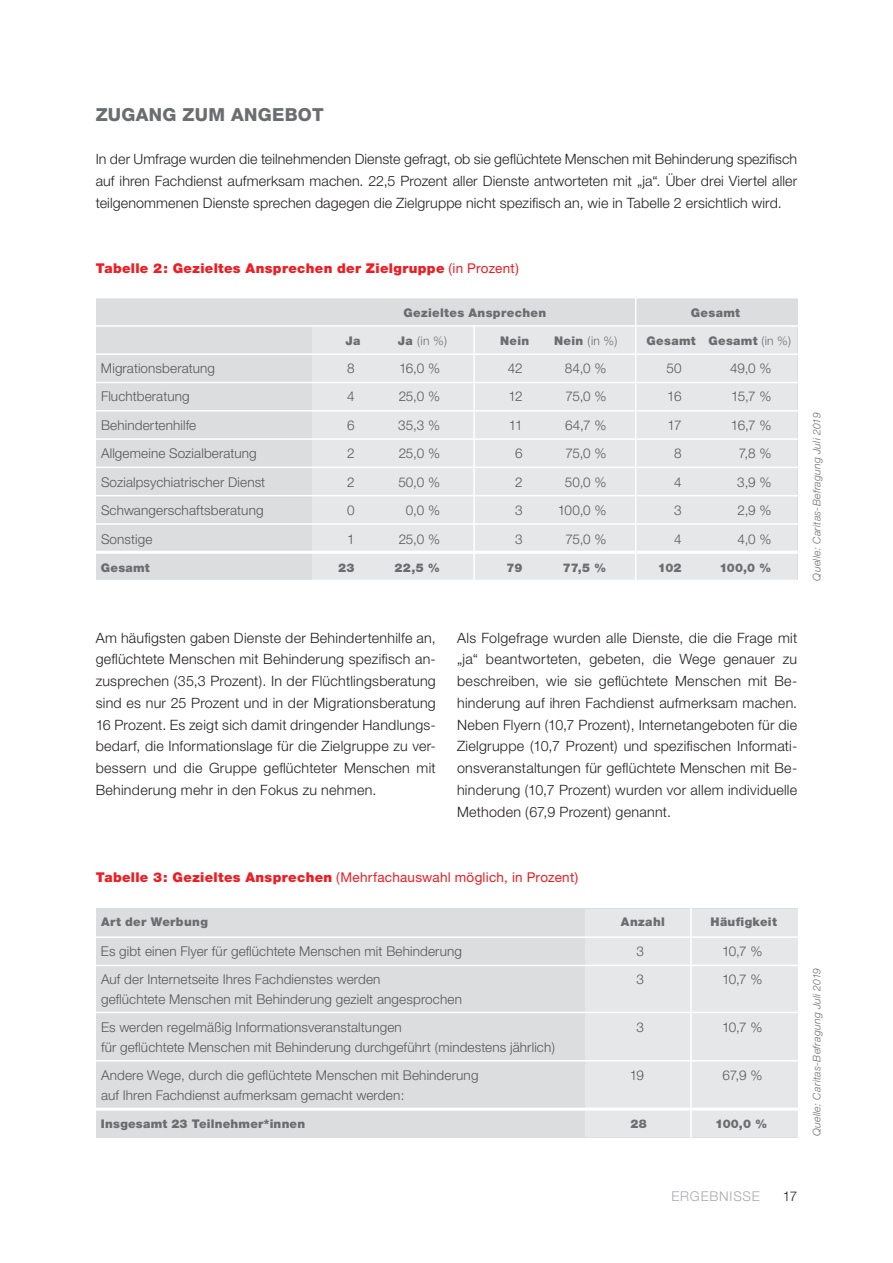
<style>
.page{position:relative;width:893px;height:1263px;background:#fff}
.page>*{position:absolute;margin:0;border:0;box-sizing:border-box;transform-origin:0 0}
.t1{font:800 18px "Helvetica Neue";letter-spacing:.015em;color:#6c6d70}
.t2{font:300 14.25px/21.8px "Helvetica Neue";letter-spacing:.015em;color:#231f20;text-align:justify}
.t3{font:300 13.5px/28.5px "Helvetica Neue";letter-spacing:.01em;color:#57585a}
.t4{font:13.5px "Helvetica Neue";letter-spacing:.02em;color:#ee1d23}
.t5{font:900 13.5px "Helvetica Neue";letter-spacing:.025em;color:#ee1d23}
.t6{font:300 13.5px "Helvetica Neue";letter-spacing:.055em;color:#a8a9ad}
.t7{font:300 13.5px "Helvetica Neue";color:#231f20}
.t8{font:900 12px "Helvetica Neue";letter-spacing:.025em;color:#6c6d70}
.t9{font:300 12px "Helvetica Neue";color:#6c6d70}
.t10{font:italic 300 10.5px "Helvetica Neue";letter-spacing:.025em;color:#6c6d70}
.s1{font-weight:400}
.s2{font-weight:900}
.s3{font-weight:300}
</style>
<div class="page">
<div style="left:96px;top:298px;width:701px;height:282px;background:#dcdddf"></div>
<div style="left:96px;top:908px;width:701px;height:229px;background:#dcdddf"></div>
<div style="left:313px;top:327px;width:484px;height:254px;background:#e6e7e9"></div>
<div style="left:585px;top:910px;width:212px;height:227px;background:#e6e7e9"></div>
<hr style="left:96px;top:382px;width:711px;height:1px;background:#fff">
<hr style="left:96px;top:965px;width:711px;height:1px;background:#fff">
<hr style="left:96px;top:353px;width:711px;height:2px;background:#fff">
<hr style="left:96px;top:936px;width:711px;height:2px;background:#fff">
<hr style="left:96px;top:325px;width:711px;height:2px;background:#fff">
<hr style="left:96px;top:410px;width:711px;height:2px;background:#fff">
<hr style="left:96px;top:438px;width:711px;height:2px;background:#fff">
<hr style="left:96px;top:1012px;width:711px;height:1px;background:#fff">
<hr style="left:96px;top:467px;width:711px;height:1px;background:#fff">
<hr style="left:96px;top:1060px;width:711px;height:1px;background:#fff">
<hr style="left:96px;top:495px;width:711px;height:1px;background:#fff">
<hr style="left:96px;top:523px;width:711px;height:2px;background:#fff">
<hr style="left:96px;top:551px;width:711px;height:3px;background:#fff">
<hr style="left:96px;top:1107px;width:711px;height:3px;background:#fff">
<hr style="left:96px;top:580px;width:711px;height:1px;background:#fff">
<hr style="left:473px;top:325px;width:2px;height:284px;background:#fff">
<hr style="left:635px;top:297px;width:1px;height:312px;background:#fff">
<hr style="left:690px;top:891px;width:2px;height:255px;background:#fff">
<p class="t1" style="left:96px;top:103px;width:229px">ZUGANG ZUM ANGEBOT</p>
<p class="t2" style="left:96px;top:148px;width:703px">In der Umfrage wurden die teilnehmenden Dienste gefragt, ob sie geflüchtete Menschen mit Behinderung spezifisch auf ihren Fachdienst aufmerksam machen. 22,5 Prozent aller Dienste antworteten mit „ja“. Über drei Viertel aller teilgenommenen Dienste sprechen dagegen die Zielgruppe nicht spezifisch an, wie in Tabelle 2 ersichtlich wird.</p>
<p class="t5" style="left:96px;top:260px;width:425px">Tabelle 2: Gezieltes Ansprechen der Zielgruppe <span class="s1">(in Prozent)</span></p>
<p class="t8" style="left:403px;top:305px;width:144px">Gezieltes Ansprechen</p>
<p class="t8" style="left:691px;top:305px;width:51px">Gesamt</p>
<p class="t8" style="left:346px;top:334px;width:17px">Ja</p>
<p class="t9" style="left:398px;top:334px;width:51px"><span class="s2">Ja</span> (in %)</p>
<p class="t8" style="left:500px;top:334px;width:31px">Nein</p>
<p class="t9" style="left:554px;top:334px;width:65px"><span class="s2">Nein</span> (in %)</p>
<p class="t8" style="left:646px;top:334px;width:146px">Gesamt Gesamt <span class="s3">(in %)</span></p>
<p class="t3" style="left:101px;top:353px;width:116px">Migrationsberatung</p>
<p class="t3" style="left:347px;top:353px;width:9px">8</p>
<p class="t3" style="left:399px;top:353px;width:42px">16,0 %</p>
<p class="t3" style="left:508px;top:353px;width:16px">42</p>
<p class="t3" style="left:565px;top:353px;width:43px">84,0 %</p>
<p class="t3" style="left:666px;top:353px;width:17px">50</p>
<p class="t3" style="left:730px;top:353px;width:43px">49,0 %</p>
<p class="t3" style="left:101px;top:382px;width:90px">Fluchtberatung</p>
<p class="t3" style="left:347px;top:382px;width:9px">4</p>
<p class="t3" style="left:399px;top:382px;width:43px">25,0 %</p>
<p class="t3" style="left:508px;top:382px;width:16px">12</p>
<p class="t3" style="left:565px;top:382px;width:43px">75,0 %</p>
<p class="t3" style="left:667px;top:382px;width:16px">16</p>
<p class="t3" style="left:731px;top:382px;width:42px">15,7 %</p>
<p class="t3" style="left:101px;top:410px;width:97px">Behindertenhilfe</p>
<p class="t3" style="left:347px;top:410px;width:9px">6</p>
<p class="t3" style="left:398px;top:410px;width:43px">35,3 %</p>
<p class="t3" style="left:509px;top:410px;width:15px">11</p>
<p class="t3" style="left:565px;top:410px;width:43px">64,7 %</p>
<p class="t3" style="left:668px;top:410px;width:15px">17</p>
<p class="t3" style="left:731px;top:410px;width:42px">16,7 %</p>
<p class="t3" style="left:101px;top:439px;width:157px">Allgemeine Sozialberatung</p>
<p class="t3" style="left:347px;top:439px;width:9px">2</p>
<p class="t3" style="left:399px;top:439px;width:43px">25,0 %</p>
<p class="t3" style="left:515px;top:439px;width:9px">6</p>
<p class="t3" style="left:565px;top:439px;width:43px">75,0 %</p>
<p class="t3" style="left:674px;top:439px;width:9px">8</p>
<p class="t3" style="left:739px;top:439px;width:34px">7,8 %</p>
<p class="t3" style="left:101px;top:467px;width:166px">Sozialpsychiatrischer Dienst</p>
<p class="t3" style="left:347px;top:467px;width:9px">2</p>
<p class="t3" style="left:398px;top:467px;width:43px">50,0 %</p>
<p class="t3" style="left:515px;top:467px;width:9px">2</p>
<p class="t3" style="left:565px;top:467px;width:43px">50,0 %</p>
<p class="t3" style="left:674px;top:467px;width:9px">4</p>
<p class="t3" style="left:737px;top:467px;width:36px">3,9 %</p>
<p class="t3" style="left:101px;top:496px;width:164px">Schwangerschaftsberatung</p>
<p class="t3" style="left:347px;top:496px;width:9px">0</p>
<p class="t3" style="left:406px;top:496px;width:36px">0,0 %</p>
<p class="t3" style="left:515px;top:496px;width:9px">3</p>
<p class="t3" style="left:558px;top:496px;width:50px">100,0 %</p>
<p class="t3" style="left:674px;top:496px;width:9px">3</p>
<p class="t3" style="left:738px;top:496px;width:35px">2,9 %</p>
<p class="t3" style="left:101px;top:524px;width:53px">Sonstige</p>
<p class="t3" style="left:347px;top:524px;width:9px">1</p>
<p class="t3" style="left:399px;top:524px;width:43px">25,0 %</p>
<p class="t3" style="left:515px;top:524px;width:9px">3</p>
<p class="t3" style="left:565px;top:524px;width:43px">75,0 %</p>
<p class="t3" style="left:674px;top:524px;width:9px">4</p>
<p class="t3" style="left:737px;top:524px;width:36px">4,0 %</p>
<p class="t8" style="left:101px;top:561px;width:50px">Gesamt</p>
<p class="t8" style="left:338px;top:561px;width:18px">23</p>
<p class="t8" style="left:395px;top:561px;width:47px">22,5 %</p>
<p class="t8" style="left:507px;top:561px;width:17px">79</p>
<p class="t8" style="left:563px;top:561px;width:45px">77,5 %</p>
<p class="t8" style="left:658px;top:561px;width:25px">102</p>
<p class="t8" style="left:719px;top:561px;width:54px">100,0 %</p>
<p class="t10" style="left:810px;top:580px;width:170px;rotate:-90deg">Quelle: Caritas-Befragung Juli 2019</p>
<p class="t2" style="left:96px;top:626px;width:342px">Am häufigsten gaben Dienste der Behindertenhilfe an, geflüchtete Menschen mit Behinderung spezifisch an&shy;zusprechen (35,3 Prozent). In der Flüchtlingsberatung sind es nur 25 Prozent und in der Migrationsberatung 16 Prozent. Es zeigt sich damit dringender Handlungs&shy;bedarf, die Informationslage für die Zielgruppe zu ver&shy;bessern und die Gruppe geflüchteter Menschen mit Behinderung mehr in den Fokus zu nehmen.</p>
<p class="t2" style="left:457px;top:626px;width:342px">Als Folgefrage wurden alle Dienste, die die Frage mit „ja“ beantworteten, gebeten, die Wege genauer zu beschreiben, wie sie geflüchtete Menschen mit Be&shy;hinderung auf ihren Fachdienst aufmerksam machen.<br>Neben Flyern (10,7 Prozent), Internetangeboten für die Zielgruppe (10,7 Prozent) und spezifischen Informati&shy;onsveranstaltungen für geflüchtete Menschen mit Be&shy;hinderung (10,7 Prozent) wurden vor allem individuelle Methoden (67,9 Prozent) genannt.</p>
<p class="t4" style="left:96px;top:869px;width:484px"><span class="s2">Tabelle 3: Gezieltes Ansprechen</span> (Mehrfachauswahl möglich, in Prozent)</p>
<p class="t8" style="left:101px;top:915px;width:108px">Art der Werbung</p>
<p class="t8" style="left:621px;top:915px;width:45px">Anzahl</p>
<p class="t8" style="left:710px;top:915px;width:68px">Häufigkeit</p>
<p class="t3" style="left:101px;top:936px;width:362px">Es gibt einen Flyer für geflüchtete Menschen mit Behinderung</p>
<p class="t3" style="left:636px;top:936px;width:9px">3</p>
<p class="t3" style="left:722px;top:936px;width:42px">10,7 %</p>
<p class="t3" style="left:101px;top:965px;width:281px">Auf der Internetseite Ihres Fachdienstes werden</p>
<p class="t3" style="left:637px;top:965px;width:9px">3</p>
<p class="t3" style="left:722px;top:965px;width:42px">10,7 %</p>
<p class="t3" style="left:101px;top:984px;width:362px">geflüchtete Menschen mit Behinderung gezielt angesprochen<br>Es werden regelmäßig Informationsveranstaltungen</p>
<p class="t3" style="left:637px;top:1013px;width:9px">3</p>
<p class="t3" style="left:722px;top:1013px;width:42px">10,7 %</p>
<p class="t3" style="left:101px;top:1032px;width:456px">für geflüchtete Menschen mit Behinderung durchgeführt (mindestens jährlich)<br>Andere Wege, durch die geflüchtete Menschen mit Behinderung</p>
<p class="t3" style="left:630px;top:1061px;width:16px">19</p>
<p class="t3" style="left:723px;top:1061px;width:41px">67,9 %</p>
<p class="t3" style="left:101px;top:1080px;width:305px">auf Ihren Fachdienst aufmerksam gemacht werden:</p>
<p class="t8" style="left:101px;top:1117px;width:206px">Insgesamt 23 Teilnehmer*innen</p>
<p class="t8" style="left:631px;top:1117px;width:18px">28</p>
<p class="t8" style="left:715px;top:1117px;width:54px">100,0 %</p>
<p class="t10" style="left:810px;top:1136px;width:170px;rotate:-90deg">Quelle: Caritas-Befragung Juli 2019</p>
<p class="t6" style="left:671px;top:1188px;width:90px">Ergebnisse</p>
<p class="t7" style="left:783px;top:1188px;width:16px">17</p>
</div>
